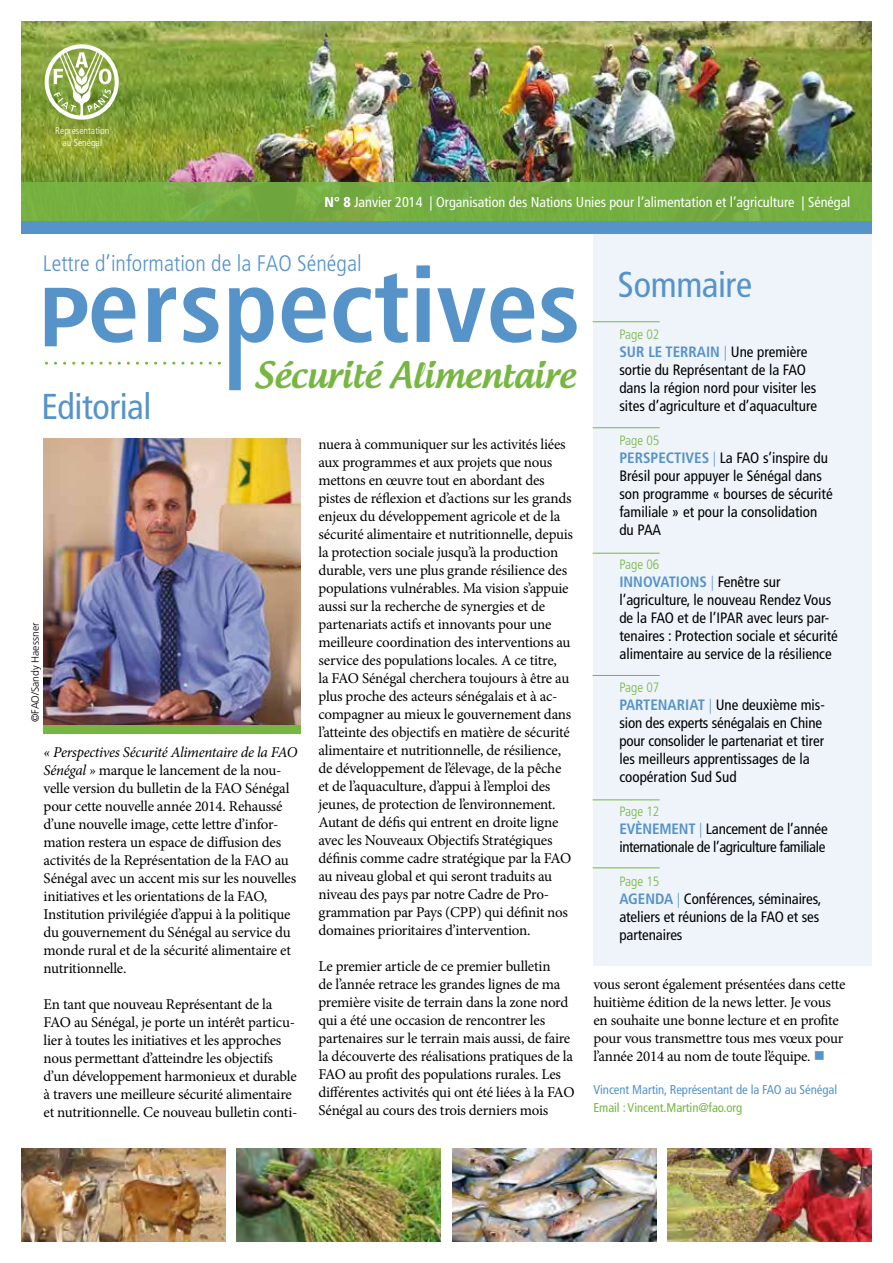
<style>
.page{position:relative;width:893px;height:1263px;background:#fff}
.page>*{position:absolute;margin:0;border:0;box-sizing:border-box;transform-origin:0 0}
.t1{font:condensed 36px "Frutiger LT Std";letter-spacing:-.01em;color:#5693c9}
.t2{font:500 34.65px "Androgyne";color:#78b644}
.t3{font:300 condensed 22.5px "Frutiger LT Std";color:#5693c9}
.t4{font:15px/18px "Minion Pro";letter-spacing:-.015em;color:#000}
.t5{font:condensed 15px/18px "Frutiger LT Std";color:#000}
.t6{font:condensed 15px/18px "Frutiger LT Std";letter-spacing:-.025em;color:#000}
.t7{font:condensed 14.25px "Frutiger LT Std";color:#fff}
.t8{font:300 condensed 13.5px "Frutiger LT Std";color:#78b643}
.t9{font:condensed 12.75px "Frutiger LT Std";letter-spacing:-.005em;color:#5693c9}
.t10{font:condensed 12.75px "Frutiger LT Std";letter-spacing:-.005em;color:#78b643}
.t11{font:300 10.5px "Frutiger LT Std";letter-spacing:-.005em;color:#000}
.t12{font:300 condensed 9.9px/11.9px "Frutiger LT Std";color:#fff;text-align:center}
.s1{font-weight:900}
.s2{font-style:italic}
.s3{font-weight:700;color:#5693c9}
.s4{font-weight:300;color:#5693c9}
.s5{color:#5693c9}
</style>
<div class="page">
<svg style="left:46px;top:362px;width:173px;height:3px"></svg>
<svg style="left:45px;top:287px;width:90px;height:59px"></svg>
<svg style="left:148px;top:287px;width:28px;height:55px"></svg>
<svg style="left:183px;top:287px;width:35px;height:56px"></svg>
<svg style="left:229px;top:287px;width:44px;height:103px"></svg>
<svg style="left:282px;top:287px;width:44px;height:56px"></svg>
<svg style="left:334px;top:273px;width:74px;height:70px"></svg>
<svg style="left:416px;top:265px;width:14px;height:77px"></svg>
<svg style="left:437px;top:287px;width:97px;height:56px"></svg>
<svg style="left:542px;top:287px;width:35px;height:56px"></svg>
<img style="left:22px;top:1148px;width:203px;height:94px">
<img style="left:21px;top:21px;width:851px;height:162px">
<div style="left:21px;top:183px;width:851px;height:38px;background:#75af40"></div>
<img style="left:237px;top:1148px;width:204px;height:94px">
<img style="left:452px;top:1148px;width:204px;height:94px">
<img style="left:668px;top:1148px;width:204px;height:94px">
<svg style="left:45px;top:44px;width:74px;height:76px"></svg>
<div style="left:21px;top:221px;width:851px;height:13px;background:#5693c9"></div>
<div style="left:593px;top:234px;width:279px;height:731px;background:#eef4fa"></div>
<hr style="left:593px;top:321px;width:67px;height:1px;background:#78b643">
<hr style="left:593px;top:427px;width:67px;height:1px;background:#78b643">
<hr style="left:593px;top:553px;width:67px;height:1px;background:#78b643">
<hr style="left:593px;top:675px;width:67px;height:1px;background:#78b643">
<hr style="left:593px;top:799px;width:67px;height:1px;background:#78b643">
<hr style="left:593px;top:867px;width:67px;height:1px;background:#78b643">
<img style="left:43px;top:438px;width:257px;height:287px">
<div style="left:43px;top:725px;width:257px;height:8px;background:#78b643"></div>
<p class="t12" style="left:55px;top:124px;width:56px">Représentation au Sénégal</p>
<p class="t7" style="left:324px;top:194px;width:527px"><span class="s1">N° 8</span> Janvier 2014 | Organisation des Nations Unies pour l‘alimentation et l‘agriculture | Sénégal</p>
<h3 class="t3" style="left:43px;top:250px;width:320px">Lettre d’information de la FAO Sénégal</h3>
<h1 class="t1" style="left:41px;top:385px;width:111px">Editorial</h1>
<h2 class="t2" style="left:254px;top:353px;width:323px">Sécurité Alimentaire</h2>
<p class="t11" style="left:29px;top:722px;width:101px;rotate:-90deg">©FAO/Sandy Haessner</p>
<p class="t4" style="left:44px;top:743px;width:255px"><span class="s2">« Perspectives Sécurité Alimentaire de la FAO Sénégal »</span> marque le lancement de la nou&shy;velle version du bulletin de la FAO Sénégal pour cette nouvelle année 2014. Rehaussé d’une nouvelle image, cette lettre d’infor&shy;mation restera un espace de diffusion des activités de la Représentation de la FAO au Sénégal avec un accent mis sur les nouvelles initiatives et les orientations de la FAO, Institution privilégiée d’appui à la politique du gouvernement du Sénégal au service du monde rural et de la sécurité alimentaire et nutritionnelle.</p>
<p class="t4" style="left:44px;top:995px;width:255px">En tant que nouveau Représentant de la FAO au Sénégal, je porte un intérêt particu&shy;lier à toutes les initiatives et les approches nous permettant d’atteindre les objectifs d’un développement harmonieux et durable à travers une meilleure sécurité alimentaire et nutritionnelle. Ce nouveau bulletin conti-</p>
<p class="t4" style="left:318px;top:435px;width:256px">nuera à communiquer sur les activités liées aux programmes et aux projets que nous mettons en œuvre tout en abordant des pistes de réflexion et d’actions sur les grands enjeux du développement agricole et de la sécurité alimentaire et nutritionnelle, depuis la protection sociale jusqu’à la production durable, vers une plus grande résilience des populations vulnérables. Ma vision s’appuie aussi sur la recherche de synergies et de partenariats actifs et innovants pour une meilleure coordination des interventions au service des populations locales. A ce titre,<br>la FAO Sénégal cherchera toujours à être au plus proche des acteurs sénégalais et à ac&shy;compagner au mieux le gouvernement dans l’atteinte des objectifs en matière de sécurité alimentaire et nutritionnelle, de résilience, de développement de l’élevage, de la pêche et de l’aquaculture, d’appui à l’emploi des jeunes, de protection de l’environnement.<br>Autant de défis qui entrent en droite ligne avec les Nouveaux Objectifs Stratégiques définis comme cadre stratégique par la FAO au niveau global et qui seront traduits au niveau des pays par notre Cadre de Pro&shy;grammation par Pays (CPP) qui définit nos domaines prioritaires d’intervention.</p>
<p class="t4" style="left:318px;top:957px;width:258px">Le premier article de ce premier bulletin<br>de l’année retrace les grandes lignes de ma première visite de terrain dans la zone nord qui a été une occasion de rencontrer les partenaires sur le terrain mais aussi, de faire la découverte des réalisations pratiques de la FAO au profit des populations rurales. Les différentes activités qui ont été liées à la FAO Sénégal au cours des trois derniers mois</p>
<h1 class="t1" style="left:618px;top:264px;width:136px">Sommaire</h1>
<p class="t8" style="left:619px;top:326px;width:41px">Page 02</p>
<p class="t5" style="left:619px;top:343px;width:199px"><span class="s3">SUR LE TERRAIN</span> <span class="s4">|</span> Une première sortie du Représentant de la FAO dans la région nord pour visiter les sites d’agriculture et d’aquaculture</p>
<p class="t8" style="left:619px;top:433px;width:41px">Page 05</p>
<p class="t5" style="left:619px;top:449px;width:215px"><span class="s3">PERSPECTIVES</span> <span class="s4">|</span> La FAO s’inspire du<br>Brésil pour appuyer le Sénégal dans son programme « bourses de sécurité familiale » et pour la consolidation du PAA</p>
<p class="t8" style="left:619px;top:557px;width:41px">Page 06</p>
<p class="t5" style="left:619px;top:573px;width:220px"><span class="s3">INNOVATIONS</span> <span class="s4">|</span> Fenêtre sur l’agriculture, le nouveau Rendez Vous de la FAO et de l’IPAR avec leurs par&shy;tenaires : Protection sociale et sécurité alimentaire au service de la résilience</p>
<p class="t8" style="left:619px;top:679px;width:41px">Page 07</p>
<p class="t5" style="left:619px;top:695px;width:207px"><span class="s3">PARTENARIAT</span> <span class="s4">|</span> Une deuxième mis&shy;sion des experts sénégalais en Chine pour consolider le partenariat et tirer les meilleurs apprentissages de la coopération Sud Sud</p>
<p class="t8" style="left:619px;top:803px;width:41px">Page 12</p>
<p class="t6" style="left:619px;top:820px;width:210px"><span class="s3">EVÈNEMENT</span> <span class="s4">|</span> Lancement de l’année internationale de l’agriculture familiale</p>
<p class="t8" style="left:619px;top:874px;width:41px">Page 15</p>
<p class="t5" style="left:619px;top:890px;width:203px"><span class="s3">AGENDA</span> <span class="s4">|</span> Conférences, séminaires, ateliers et réunions de la FAO et ses partenaires</p>
<p class="t4" style="left:593px;top:975px;width:254px">vous seront également présentées dans cette huitième édition de la news letter. Je vous en souhaite une bonne lecture et en profite pour vous transmettre tous mes vœux pour l’année 2014 au nom de toute l’équipe. <span class="s5">■</span></p>
<p class="t9" style="left:593px;top:1082px;width:245px">Vincent Martin, Représentant de la FAO au Sénégal</p>
<p class="t10" style="left:593px;top:1100px;width:151px">Email : Vincent.Martin@fao.org</p>
</div>
